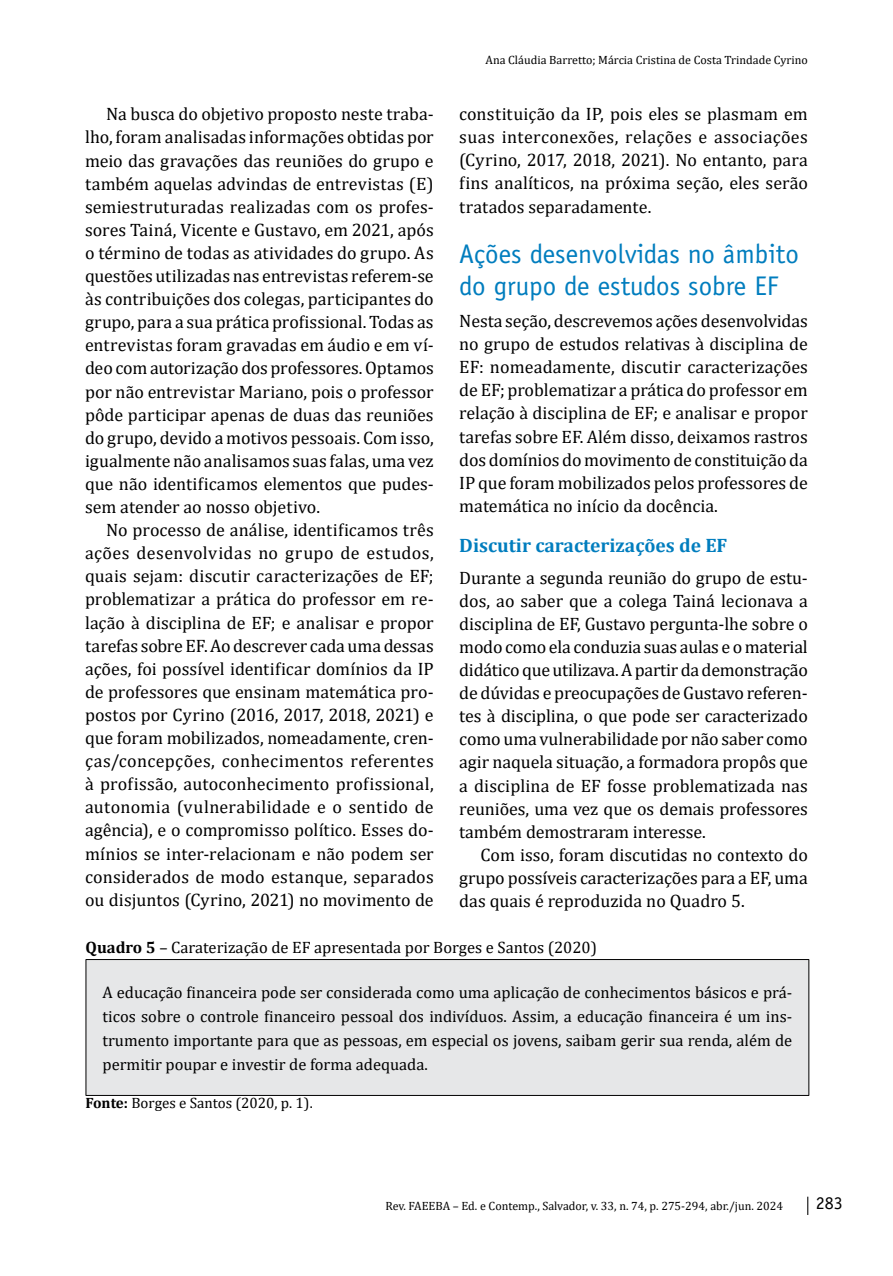
<style>
.page{position:relative;width:893px;height:1276px;background:#fff}
.page>*{position:absolute;margin:0;border:0;box-sizing:border-box;transform-origin:0 0}
.t1{font:27px/32.4px "Officina Sans Std";color:#007dbe}
.t2{font:700 19.5px "Cambria";color:#007dbe}
.t3{font:18px/23.1px "Cambria";letter-spacing:-.005em;color:#000;text-align:justify}
.t4{font:18px "Officina Sans";color:#000}
.t5{font:16.5px/24px "Cambria";color:#000;text-align:justify}
.t6{font:15px "Cambria";color:#000}
.t7{font:12px "Cambria";color:#000}
.s1{font-weight:700}
</style>
<div class="page">
<svg style="left:807px;top:1196px;width:1px;height:19px"></svg>
<div style="left:86px;top:959px;width:723px;height:136px;background:#e6e7e8"></div>
<hr style="left:86px;top:959px;width:723px;height:1px;background:#000">
<hr style="left:86px;top:1095px;width:723px;height:1px;background:#000">
<hr style="left:86px;top:960px;width:1px;height:135px;background:#000">
<hr style="left:808px;top:960px;width:1px;height:135px;background:#000">
<p class="t7" style="left:486px;top:53px;width:324px">Ana Cláudia Barretto; Márcia Cristina de Costa Trindade Cyrino</p>
<p class="t3" style="left:459px;top:102px;width:350px">constituição da IP, pois eles se plasmam em suas interconexões, relações e associações (Cyrino, 2017, 2018, 2021). No entanto, para fins analíticos, na próxima seção, eles serão tratados separadamente.</p>
<h1 class="t1" style="left:459px;top:238px;width:341px">Ações desenvolvidas no âmbito do grupo de estudos sobre EF</h1>
<p class="t3" style="left:459px;top:309px;width:350px">Nesta seção, descrevemos ações desenvolvidas no grupo de estudos relativas à disciplina de EF: nomeadamente, discutir caracterizações de EF; problematizar a prática do professor em relação à disciplina de EF; e analisar e propor tarefas sobre EF. Além disso, deixamos rastros dos domínios do movimento de constituição da IP que foram mobilizados pelos professores de matemática no início da docência.</p>
<p class="t2" style="left:459px;top:531px;width:270px">Discutir caracterizações de EF</p>
<p class="t3" style="left:459px;top:566px;width:350px">Durante a segunda reunião do grupo de estu&shy;dos, ao saber que a colega Tainá lecionava a disciplina de EF, Gustavo pergunta-lhe sobre o modo como ela conduzia suas aulas e o material didático que utilizava. A partir da demonstração de dúvidas e preocupações de Gustavo referen&shy;tes à disciplina, o que pode ser caracterizado como uma vulnerabilidade por não saber como agir naquela situação, a formadora propôs que a disciplina de EF fosse problematizada nas reuniões, uma vez que os demais professores também demostraram interesse.</p>
<p class="t3" style="left:459px;top:843px;width:350px;text-indent:21px">Com isso, foram discutidas no contexto do grupo possíveis caracterizações para a EF, uma das quais é reproduzida no Quadro 5.</p>
<p class="t5" style="left:86px;top:935px;width:513px"><span class="s1">Quadro 5</span> – Caraterização de EF apresentada por Borges e Santos (2020)</p>
<p class="t5" style="left:103px;top:980px;width:691px">A educação financeira pode ser considerada como uma aplicação de conhecimentos básicos e prá&shy;ticos sobre o controle financeiro pessoal dos indivíduos. Assim, a educação financeira é um ins&shy;trumento importante para que as pessoas, em especial os jovens, saibam gerir sua renda, além de permitir poupar e investir de forma adequada.</p>
<p class="t6" style="left:86px;top:1094px;width:229px"><span class="s1">Fonte:</span> Borges e Santos (2020, p. 1).</p>
<p class="t3" style="left:85px;top:103px;width:350px;text-indent:21px">Na busca do objetivo proposto neste traba&shy;lho, foram analisadas informações obtidas por meio das gravações das reuniões do grupo e também aquelas advindas de entrevistas (E) semiestruturadas realizadas com os profes&shy;sores Tainá, Vicente e Gustavo, em 2021, após o término de todas as atividades do grupo. As questões utilizadas nas entrevistas referem-se às contribuições dos colegas, participantes do grupo, para a sua prática profissional. Todas as entrevistas foram gravadas em áudio e em ví&shy;deo com autorização dos professores. Optamos por não entrevistar Mariano, pois o professor pôde participar apenas de duas das reuniões do grupo, devido a motivos pessoais. Com isso, igualmente não analisamos suas falas, uma vez que não identificamos elementos que pudes&shy;sem atender ao nosso objetivo.</p>
<p class="t3" style="left:85px;top:518px;width:350px;text-indent:21px">No processo de análise, identificamos três ações desenvolvidas no grupo de estudos, quais sejam: discutir caracterizações de EF; problematizar a prática do professor em re&shy;lação à disciplina de EF; e analisar e propor tarefas sobre EF. Ao descrever cada uma dessas ações, foi possível identificar domínios da IP de professores que ensinam matemática pro&shy;postos por Cyrino (2016, 2017, 2018, 2021) e que foram mobilizados, nomeadamente, cren&shy;ças/concepções, conhecimentos referentes à profissão, autoconhecimento profissional, autonomia (vulnerabilidade e o sentido de agência), e o compromisso político. Esses do&shy;mínios se inter-relacionam e não podem ser considerados de modo estanque, separados ou disjuntos (Cyrino, 2021) no movimento de</p>
<p class="t7" style="left:385px;top:1198px;width:399px">Rev. FAEEBA – Ed. e Contemp., Salvador, v. 33, n. 74, p. 275-294, abr./jun. 2024</p>
<p class="t4" style="left:816px;top:1192px;width:28px">283</p>
</div>
